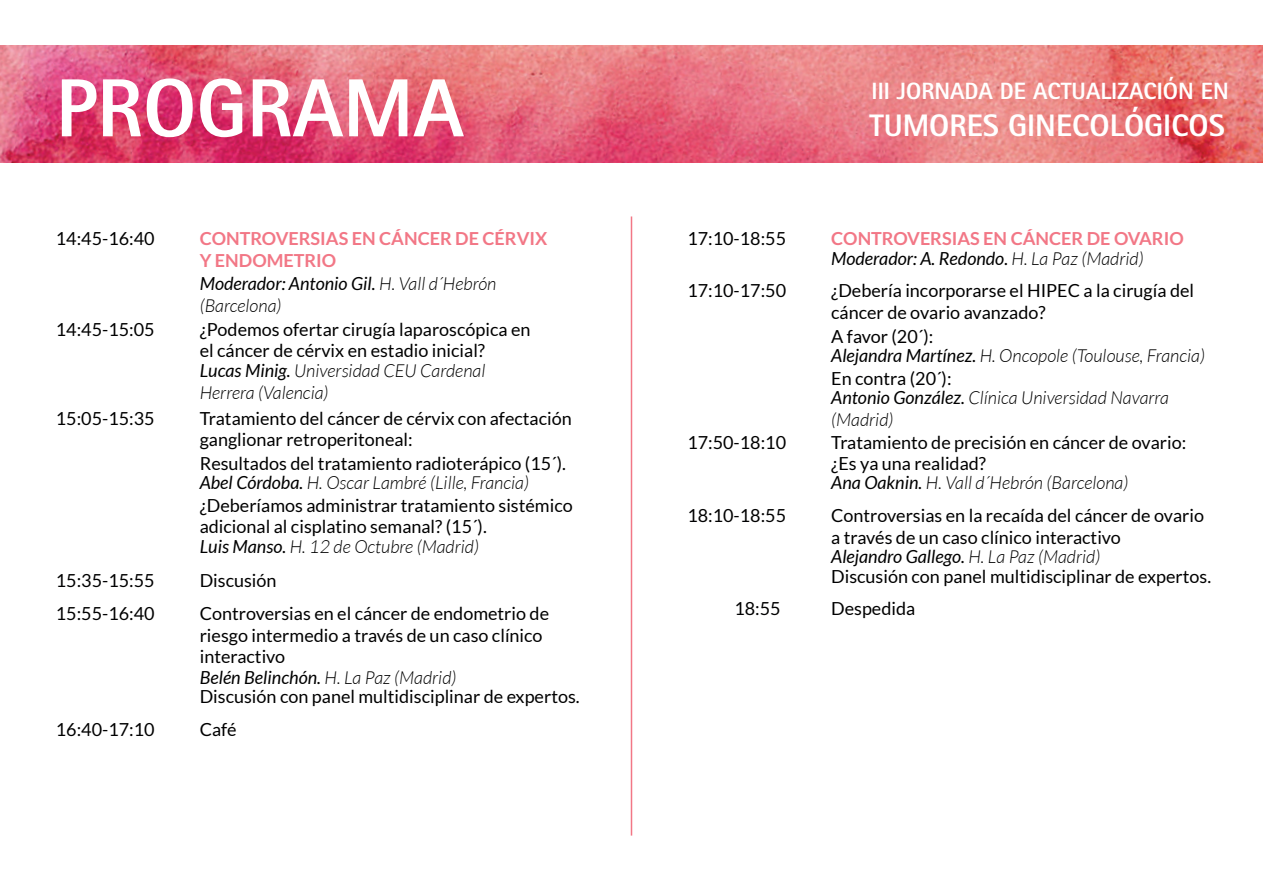
<style>
.page{position:relative;width:1263px;height:893px;background:#fff}
.page>*{position:absolute;margin:0;border:0;box-sizing:border-box;transform-origin:0 0}
.t1{font:800 82.5px "Rotis Sans Serif Std";color:#fff}
.t2{font:800 31.05px "Rotis Sans Serif Std";color:#fff}
.t3{font:800 23.55px "Rotis Sans Serif Std";color:#fff}
.t4{font:18px/21.6px "Lato";color:#000001}
.t5{font:italic 300 18px/21.6px "Lato";color:#000001}
.t6{font:700 18px/21.6px "Lato";color:#f27786}
.s1{font-weight:400}
.s2{font-style:italic}
.s3{font-weight:300;font-style:italic}
.s4{font-weight:400;font-style:italic;color:#000001}
.s5{font-weight:300;font-style:italic;color:#000001}
.s6{font-weight:400;font-style:normal}
</style>
<div class="page">
<img style="left:0;top:46px;width:1263px;height:116px">
<hr style="left:631px;top:216px;width:1px;height:620px;background:#f27786">
<h1 class="t1" style="left:56px;top:56px;width:409px">PROGRAMA</h1>
<h3 class="t3" style="left:872px;top:76px;width:359px">III JORNADA DE ACTUALIZACIÓN EN</h3>
<h2 class="t2" style="left:869px;top:106px;width:357px">TUMORES GINECOLÓGICOS</h2>
<p class="t4" style="left:56px;top:228px;width:100px">14:45-16:40</p>
<p class="t4" style="left:56px;top:318px;width:100px">14:45-15:05</p>
<p class="t4" style="left:56px;top:407px;width:100px">15:05-15:35</p>
<p class="t4" style="left:56px;top:563px;width:100px;line-height:33.5px">15:35-15:55<br>15:55-16:40</p>
<p class="t4" style="left:56px;top:719px;width:100px">16:40-17:10</p>
<p class="t6" style="left:200px;top:228px;width:349px">CONTROVERSIAS EN CÁNCER DE CÉRVIX<br>Y ENDOMETRIO</p>
<p class="t5" style="left:200px;top:274px;width:298px"><span class="s1">Moderador: Antonio Gil.</span> H. Vall d´Hebrón (Barcelona)</p>
<p class="t4" style="left:200px;top:318px;width:332px">¿Podemos ofertar cirugía laparoscópica en el cáncer de cérvix en estadio inicial?</p>
<p class="t5" style="left:200px;top:360px;width:287px"><span class="s1">Lucas Minig.</span> Universidad CEU Cardenal<br>Herrera (Valencia)</p>
<p class="t4" style="left:200px;top:407px;width:373px">Tratamiento del cáncer de cérvix con afectación ganglionar retroperitoneal:</p>
<p class="t4" style="left:200px;top:453px;width:368px;line-height:19.8px">Resultados del tratamiento radioterápico (15´).<br><span class="s2">Abel Córdoba.</span> <span class="s3">H. Oscar Lambré (Lille, Francia)</span></p>
<p class="t4" style="left:200px;top:494px;width:374px">¿Deberíamos administrar tratamiento sistémico adicional al cisplatino semanal? (15´).</p>
<p class="t4" style="left:200px;top:530px;width:351px;line-height:33.3px"><span class="s2">Luis Manso.</span> <span class="s3">H. 12 de Octubre (Madrid)<br></span>Discusión<br>Controversias en el cáncer de endometrio de</p>
<p class="t4" style="left:200px;top:625px;width:381px;line-height:20.4px">riesgo intermedio a través de un caso clínico interactivo<br><span class="s2">Belén Belinchón.</span> <span class="s3">H. La Paz (Madrid)<br></span>Discusión con panel multidisciplinar de expertos.</p>
<p class="t4" style="left:200px;top:719px;width:38px">Café</p>
<p class="t4" style="left:687px;top:228px;width:100px">17:10-18:55</p>
<p class="t4" style="left:687px;top:280px;width:100px">17:10-17:50</p>
<p class="t4" style="left:687px;top:431px;width:100px">17:50-18:10</p>
<p class="t4" style="left:687px;top:505px;width:100px">18:10-18:55</p>
<p class="t4" style="left:734px;top:598px;width:48px">18:55</p>
<p class="t6" style="left:831px;top:229px;width:354px;line-height:19.6px">CONTROVERSIAS EN CÁNCER DE OVARIO<br><span class="s4">Moderador: A. Redondo.</span> <span class="s5">H. La Paz (Madrid)</span></p>
<p class="t4" style="left:831px;top:280px;width:364px">¿Debería incorporarse el HIPEC a la cirugía del cáncer de ovario avanzado?</p>
<p class="t5" style="left:831px;top:327px;width:375px;line-height:19.2px"><span class="s6">A favor (20´):<br></span><span class="s1">Alejandra Martínez.</span> H. Oncopole (Toulouse, Francia)</p>
<p class="t5" style="left:831px;top:370px;width:339px;line-height:19px"><span class="s6">En contra (20´):<br></span><span class="s1">Antonio González.</span> Clínica Universidad Navarra</p>
<p class="t5" style="left:831px;top:409px;width:64px">(Madrid)</p>
<p class="t4" style="left:831px;top:431px;width:357px">Tratamiento de precisión en cáncer de ovario: ¿Es ya una realidad?</p>
<p class="t4" style="left:831px;top:466px;width:374px;line-height:32.5px"><span class="s2">Ana Oaknin.</span> <span class="s3">H. Vall d´Hebrón (Barcelona)<br></span>Controversias en la recaída del cáncer de ovario</p>
<p class="t4" style="left:831px;top:527px;width:381px;line-height:19.5px">a través de un caso clínico interactivo<br><span class="s2">Alejandro Gallego.</span> <span class="s3">H. La Paz (Madrid)<br></span>Discusión con panel multidisciplinar de expertos.</p>
<p class="t4" style="left:831px;top:598px;width:86px">Despedida</p>
</div>
